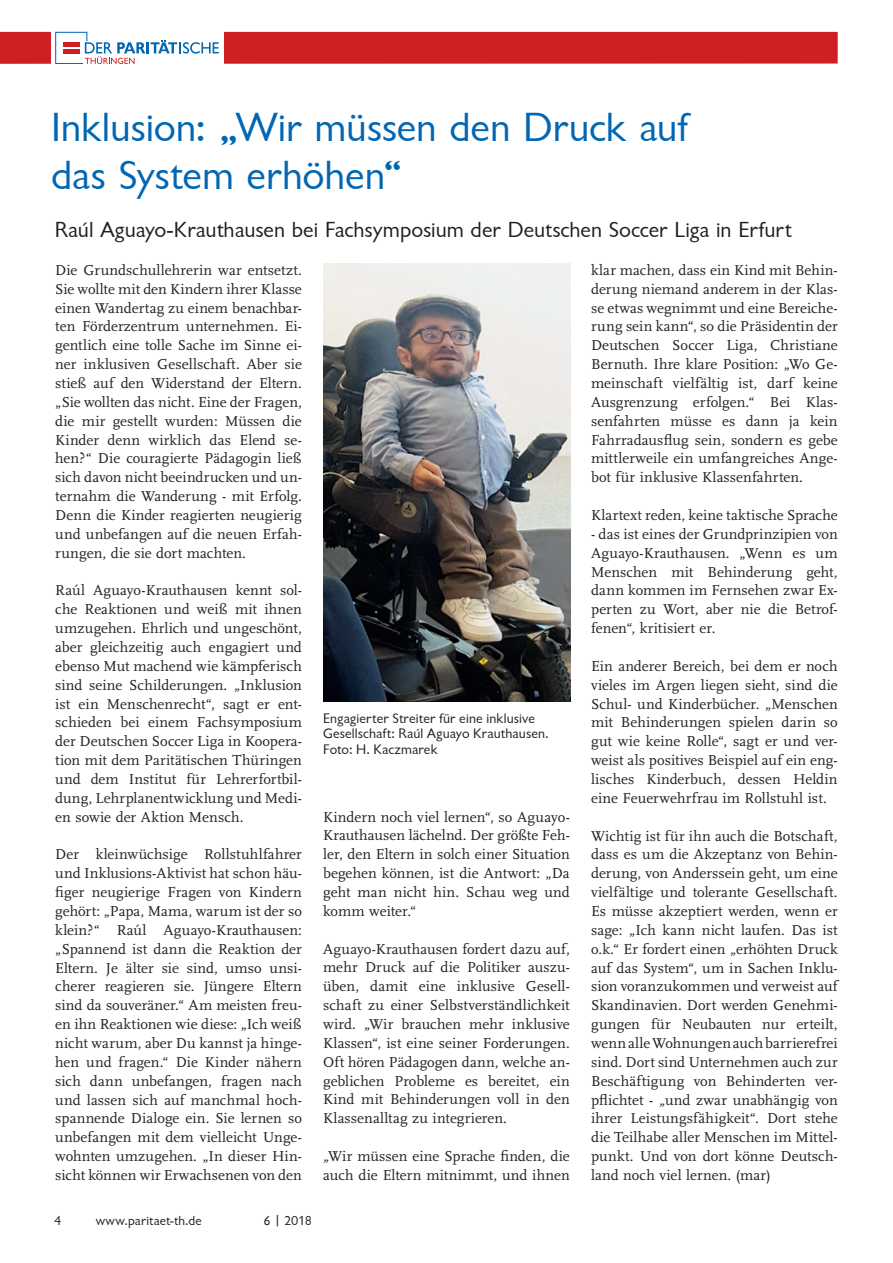
<style>
.page{position:relative;width:893px;height:1263px;background:#fff}
.page>*{position:absolute;margin:0;border:0;box-sizing:border-box;transform-origin:0 0}
.Copy{font:42px "Chantilly";letter-spacing:-.005em;color:#0166b3}
.Copy-2{font:22.5px "Chantilly";color:#231f20}
.Copy-3{font:15px/18.9px "Scala LF";letter-spacing:.005em;color:#231f20;text-align:justify}
.BU{font:14.25px/15.8px "Chantilly";letter-spacing:.01em;color:#231f20}
.t1{font:13.5px "Chantilly";letter-spacing:.015em;color:#231f20}
</style>
<div class="page">
<div style="left:0;top:32px;width:838px;height:32px;background:#d01e25"></div>
<div style="left:51px;top:29px;width:172px;height:37px;background:#fff"></div>
<svg style="left:55px;top:32px;width:164px;height:32px"></svg>
<img style="left:323px;top:264px;width:248px;height:438px">
<p class="Copy" style="left:51px;top:104px;width:639px">Inklusion: „Wir müssen den Druck auf</p>
<p class="Copy" style="left:51px;top:152px;width:353px">das System erhöhen“</p>
<p class="Copy-2" style="left:55px;top:217px;width:738px">Raúl Aguayo-Krauthausen bei Fachsymposium der Deutschen Soccer Liga in Erfurt</p>
<p class="Copy-3" style="left:55px;top:261px;width:248px">Die Grundschullehrerin war entsetzt.<br>Sie wollte mit den Kindern ihrer Klasse einen Wandertag zu einem benachbar&shy;ten Förderzentrum unternehmen. Ei&shy;gentlich eine tolle Sache im Sinne ei&shy;ner inklusiven Gesellschaft. Aber sie stieß auf den Widerstand der Eltern. „Sie wollten das nicht. Eine der Fragen, die mir gestellt wurden: Müssen die Kinder denn wirklich das Elend se&shy;hen?“ Die couragierte Pädagogin ließ sich davon nicht beeindrucken und un&shy;ternahm die Wanderung - mit Erfolg.<br>Denn die Kinder reagierten neugierig und unbefangen auf die neuen Erfah&shy;rungen, die sie dort machten.</p>
<p class="Copy-3" style="left:55px;top:581px;width:248px">Raúl Aguayo-Krauthausen kennt sol&shy;che Reaktionen und weiß mit ihnen umzugehen. Ehrlich und ungeschönt, aber gleichzeitig auch engagiert und ebenso Mut machend wie kämpferisch sind seine Schilderungen. „Inklusion ist ein Menschenrecht“, sagt er ent&shy;schieden bei einem Fachsymposium der Deutschen Soccer Liga in Koopera&shy;tion mit dem Paritätischen Thüringen und dem Institut für Lehrerfortbil&shy;dung, Lehrplanentwicklung und Medi&shy;en sowie der Aktion Mensch.</p>
<p class="Copy-3" style="left:55px;top:845px;width:248px">Der kleinwüchsige Rollstuhlfahrer und Inklusions-Aktivist hat schon häu&shy;figer neugierige Fragen von Kindern gehört: „Papa, Mama, warum ist der so klein?“ Raúl Aguayo-Krauthausen: „Spannend ist dann die Reaktion der Eltern. Je älter sie sind, umso unsi&shy;cherer reagieren sie. Jüngere Eltern sind da souveräner.“ Am meisten freu&shy;en ihn Reaktionen wie diese: „Ich weiß nicht warum, aber Du kannst ja hinge&shy;hen und fragen.“ Die Kinder nähern sich dann unbefangen, fragen nach und lassen sich auf manchmal hoch&shy;spannende Dialoge ein. Sie lernen so unbefangen mit dem vielleicht Unge&shy;wohnten umzugehen. „In dieser Hin&shy;sicht können wir Erwachsenen von den</p>
<p class="BU" style="left:323px;top:710px;width:227px">Engagierter Streiter für eine inklusive<br>Gesellschaft: Raúl Aguayo Krauthausen.</p>
<p class="BU" style="left:323px;top:742px;width:116px">Foto: H. Kaczmarek</p>
<p class="Copy-3" style="left:323px;top:807px;width:248px">Kindern noch viel lernen“, so Aguayo-Krauthausen lächelnd. Der größte Feh&shy;ler, den Eltern in solch einer Situation begehen können, ist die Antwort: „Da geht man nicht hin. Schau weg und komm weiter.“</p>
<p class="Copy-3" style="left:323px;top:939px;width:248px">Aguayo-Krauthausen fordert dazu auf, mehr Druck auf die Politiker auszu&shy;üben, damit eine inklusive Gesell&shy;schaft zu einer Selbstverständlichkeit wird. „Wir brauchen mehr inklusive Klassen“, ist eine seiner Forderungen.<br>Oft hören Pädagogen dann, welche an&shy;geblichen Probleme es bereitet, ein Kind mit Behinderungen voll in den Klassenalltag zu integrieren.</p>
<p class="Copy-3" style="left:323px;top:1147px;width:248px">„Wir müssen eine Sprache finden, die auch die Eltern mitnimmt, und ihnen</p>
<p class="t1" style="left:54px;top:1213px;width:9px">4</p>
<p class="t1" style="left:96px;top:1213px;width:108px">www.paritaet-th.de</p>
<p class="t1" style="left:264px;top:1213px;width:50px">6 | 2018</p>
<p class="Copy-3" style="left:591px;top:261px;width:248px">klar machen, dass ein Kind mit Behin&shy;derung niemand anderem in der Klas&shy;se etwas wegnimmt und eine Bereiche&shy;rung sein kann“, so die Präsidentin der Deutschen Soccer Liga, Christiane Bernuth. Ihre klare Position: „Wo Ge&shy;meinschaft vielfältig ist, darf keine Ausgrenzung erfolgen.“ Bei Klas&shy;senfahrten müsse es dann ja kein Fahrradausflug sein, sondern es gebe mittlerweile ein umfangreiches Ange&shy;bot für inklusive Klassenfahrten.</p>
<p class="Copy-3" style="left:591px;top:506px;width:248px">Klartext reden, keine taktische Sprache</p>
<p class="Copy-3" style="left:591px;top:525px;width:248px">- das ist eines der Grundprinzipien von Aguayo-Krauthausen. „Wenn es um Menschen mit Behinderung geht, dann kommen im Fernsehen zwar Ex&shy;perten zu Wort, aber nie die Betrof&shy;fenen“, kritisiert er.</p>
<p class="Copy-3" style="left:591px;top:657px;width:248px">Ein anderer Bereich, bei dem er noch vieles im Argen liegen sieht, sind die Schul- und Kinderbücher. „Menschen mit Behinderungen spielen darin so gut wie keine Rolle“, sagt er und ver&shy;weist als positives Beispiel auf ein eng&shy;lisches Kinderbuch, dessen Heldin eine Feuerwehrfrau im Rollstuhl ist.</p>
<p class="Copy-3" style="left:591px;top:826px;width:248px">Wichtig ist für ihn auch die Botschaft, dass es um die Akzeptanz von Behin&shy;derung, von Anderssein geht, um eine vielfältige und tolerante Gesellschaft.<br>Es müsse akzeptiert werden, wenn er sage: „Ich kann nicht laufen. Das ist o.k.“ Er fordert einen „erhöhten Druck auf das System“, um in Sachen Inklu&shy;sion voranzukommen und verweist auf Skandinavien. Dort werden Genehmi&shy;gungen für Neubauten nur erteilt, wenn alle Wohnungen auch barrierefrei sind. Dort sind Unternehmen auch zur Beschäftigung von Behinderten ver&shy;pflichtet - „und zwar unabhängig von ihrer Leistungsfähigkeit“. Dort stehe die Teilhabe aller Menschen im Mittel&shy;punkt. Und von dort könne Deutsch&shy;land noch viel lernen. (mar)</p>
</div>
